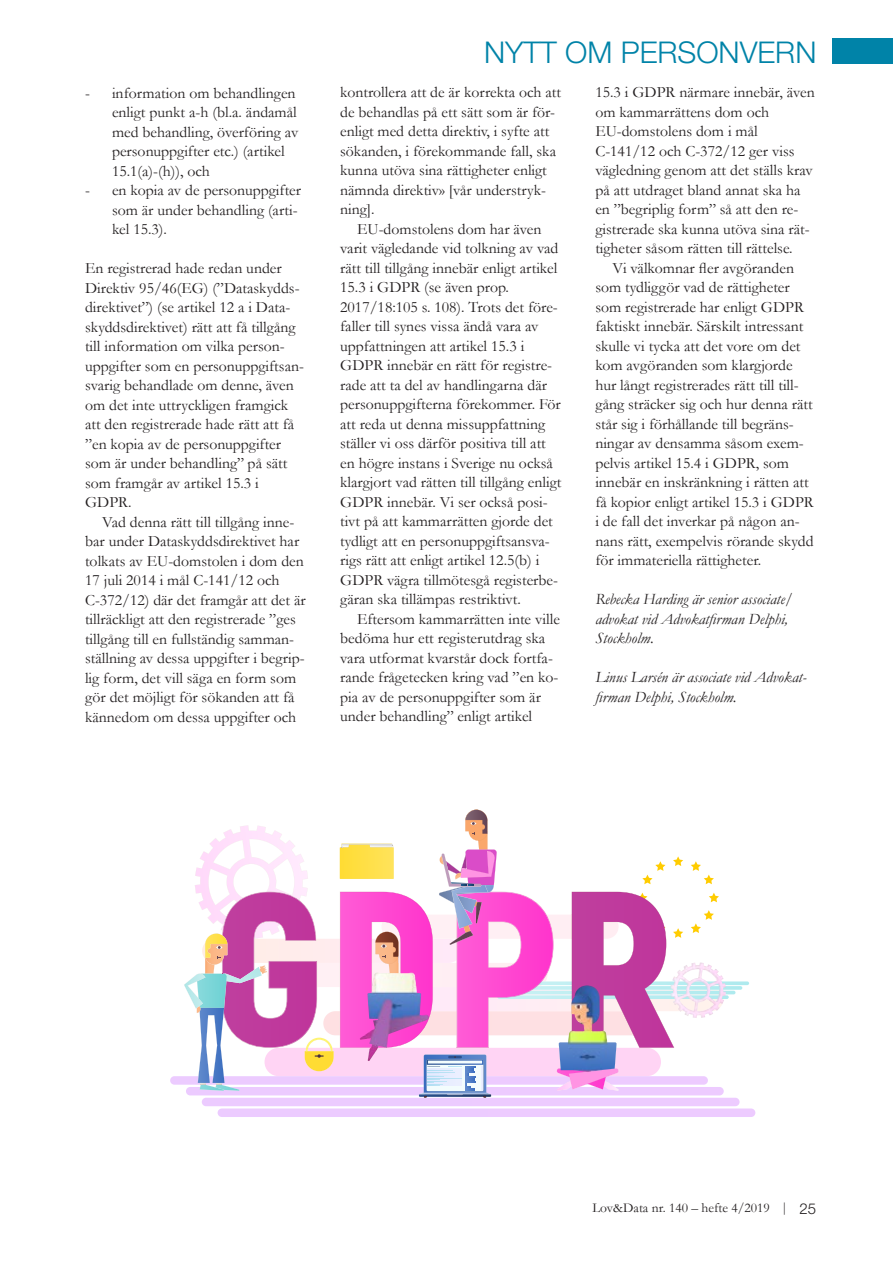
<style>
.page{position:relative;width:893px;height:1263px;background:#fff}
.page>*{position:absolute;margin:0;border:0;box-sizing:border-box;transform-origin:0 0}
.t1{font:300 30px "Helvetica Neue LT Std";color:#0083a8}
.t2{font:15.75px/19.5px "Garamond";color:#231f20}
.t3{font:italic 15.75px/19.5px "Garamond";color:#231f20}
.t4{font:13.5px "Garamond";color:#231f20}
.s1{font-family:"Times New Roman"}
.s2{font-family:"Helvetica Neue LT Std";font-weight:300;font-size:15px}
</style>
<div class="page">
<div style="left:832px;top:38px;width:61px;height:26px;background:#0083a8"></div>
<div style="left:218px;top:1108px;width:537px;height:9px;background:#eccbff;border-radius:4px"></div>
<svg style="left:518px;top:981px;width:231px;height:4px"></svg>
<svg style="left:170px;top:809px;width:570px;height:297px"></svg>
<img style="left:360px;top:972px;width:87px;height:103px">
<img style="left:670px;top:962px;width:56px;height:56px">
<p class="t2" style="left:112px;top:83px;width:188px;text-indent:-27px">- information om behandlingen enligt punkt a-h (bl.a. ändamål med behandling, överföring av personuppgifter etc.) (artikel<br>15.1(a)-(h)), och</p>
<p class="t2" style="left:112px;top:180px;width:191px;text-indent:-27px">- en kopia av de personuppgifter som är under behandling (arti&shy;kel 15.3).</p>
<p class="t2" style="left:85px;top:258px;width:220px">En registrerad hade redan under<br>Direktiv 95/46(EG) (”Dataskydds&shy;direktivet”) (se artikel 12 a i Data&shy;skyddsdirektivet) rätt att få tillgång till information om vilka person&shy;uppgifter som en personuppgiftsan&shy;svarig behandlade om denne, även om det inte uttryckligen framgick att den registrerade hade rätt att få ”en kopia av de personuppgifter som är under behandling” på sätt som framgår av artikel 15.3 i<br>GDPR.</p>
<p class="t2" style="left:85px;top:512px;width:222px;text-indent:17px">Vad denna rätt till tillgång inne&shy;bar under Dataskyddsdirektivet har tolkats av EU-domstolen i dom den 17 juli 2014 i mål C-141/12 och C-372/12) där det framgår att det är tillräckligt att den registrerade ”ges tillgång till en fullständig samman&shy;ställning av dessa uppgifter i begrip&shy;lig form, det vill säga en form som gör det möjligt för sökanden att få kännedom om dessa uppgifter och</p>
<h1 class="t1" style="left:484px;top:34px;width:334px">NYTT OM PERSONVERN</h1>
<p class="t2" style="left:340px;top:83px;width:222px">kontrollera att de är korrekta och att de behandlas på ett sätt som är för&shy;enligt med detta direktiv, i syfte att sökanden, i förekommande fall, ska kunna utöva sina rättigheter enligt nämnda direktiv» [vår understryk&shy;ning].</p>
<p class="t2" style="left:340px;top:219px;width:223px;text-indent:17px">EU-domstolens dom har även varit vägledande vid tolkning av vad rätt till tillgång innebär enligt artikel 15.3 i GDPR (se även prop.<br>2017/18:105 s. 108). Trots det före&shy;faller till synes vissa ändå vara av uppfattningen att artikel 15.3 i GDPR innebär en rätt för registre&shy;rade att ta del av handlingarna där personuppgifterna förekommer. För att reda ut denna missuppfattning ställer vi oss därför positiva till att en högre instans i Sverige nu också klargjort vad rätten till tillgång enligt GDPR innebär. Vi ser också posi&shy;tivt på att kammarrätten gjorde det tydligt att en personuppgiftsansva&shy;rigs rätt att enligt artikel 12.5(b) i GDPR vägra tillmötesgå registerbe&shy;gäran ska tillämpas restriktivt.</p>
<p class="t2" style="left:340px;top:609px;width:221px;text-indent:17px">Eftersom kammarrätten inte ville bedöma hur ett registerutdrag ska vara utformat kvarstår dock fortfa&shy;rande frågetecken kring vad ”en ko&shy;pia av de personuppgifter som är under behandling” enligt artikel</p>
<p class="t2" style="left:595px;top:83px;width:221px">15.3 i GDPR närmare innebär, även om kammarrättens dom och<br>EU-domstolens dom i mål<br>C-141/12 och C-372/12 ger viss vägledning genom att det ställs krav på att utdraget bland annat ska ha en ”begriplig form” så att den re&shy;gistrerade ska kunna utöva sina rät&shy;tigheter såsom rätten till rättelse.</p>
<p class="t2" style="left:595px;top:258px;width:220px;text-indent:17px">Vi välkomnar fler avgöranden som tydliggör vad de rättigheter som registrerade har enligt GDPR faktiskt innebär. Särskilt intressant skulle vi tycka att det vore om det kom avgöranden som klargjorde hur långt registrerades rätt till till&shy;gång sträcker sig och hur denna rätt står sig i förhållande till begräns&shy;ningar av densamma såsom exem&shy;pelvis artikel 15.4 i GDPR, som innebär en inskränkning i rätten att få kopior enligt artikel 15.3 i GDPR i de fall det inverkar på någon an&shy;nans rätt, exempelvis rörande skydd för immateriella rättigheter.</p>
<p class="t3" style="left:595px;top:589px;width:199px">Rebecka Harding är senior associate/ advokat vid Advokatfirman Delphi,<br>Stockholm.</p>
<p class="t3" style="left:595px;top:667px;width:213px">Linus Larsén är associate vid Advokat&shy;firman Delphi, Stockholm.</p>
<p class="t4" style="left:592px;top:1200px;width:225px">Lov&amp;Data nr. 140 – hefte 4/2019 <span class="s1">|</span> <span class="s2">25</span></p>
</div>
